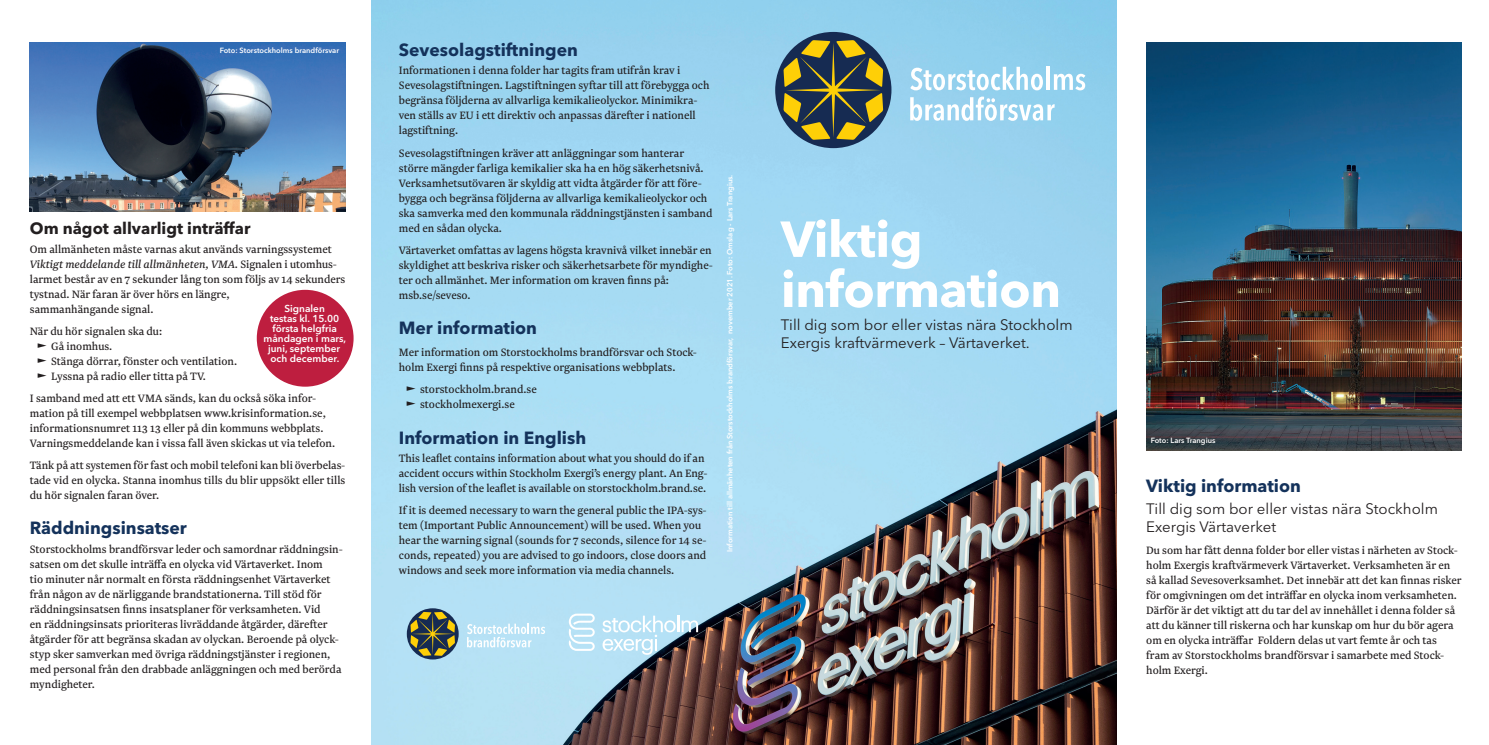
<style>
.page{position:relative;width:1489px;height:745px;background:#fff}
.page>*{position:absolute;margin:0;border:0;box-sizing:border-box;transform-origin:0 0}
.t1{font:700 50px/50px "Avenir Next LT Pro";letter-spacing:-.01em;color:#fff}
.t2{font:700 17.5px "Avenir Next LT Pro";color:#14325b}
.t3{font:700 16.25px "Avenir Next LT Pro";color:#231f20}
.t4{font:15px/18px "Avenir Next LT Pro";color:#231f20}
.t5{font:12.5px/15px "Newzald";color:#231f20}
.t6{font:600 10px/10px "Avenir Next LT Pro";color:#fff;text-align:center}
.t7{font:600 7.5px "Avenir Next LT Pro";color:#fff}
.s1{font-style:italic}
.s2{font-family:"Segoe UI"}
</style>
<div class="page">
<img style="left:371px;top:0;width:745px;height:744px">
<div style="left:775px;top:32px;width:116px;height:116px;background:#162b52;border-radius:50%"></div>
<svg style="left:783px;top:40px;width:100px;height:100px"></svg>
<svg style="left:910px;top:67px;width:132px;height:23px"></svg>
<hr style="left:1046px;top:67px;width:3px;height:23px;background:#fff">
<svg style="left:1053px;top:74px;width:32px;height:16px"></svg>
<svg style="left:910px;top:96px;width:144px;height:25px"></svg>
<img style="left:1146px;top:43px;width:315px;height:407px">
<img style="left:30px;top:43px;width:315px;height:168px">
<div style="left:257px;top:289px;width:96px;height:97px;background:#be1e3f;border-radius:50%"></div>
<svg style="left:407px;top:608px;width:51px;height:51px"></svg>
<svg style="left:410px;top:611px;width:45px;height:44px;background:#686a46"></svg>
<svg style="left:467px;top:623px;width:78px;height:24px"></svg>
<svg style="left:602px;top:615px;width:96px;height:39px"></svg>
<svg style="left:569px;top:613px;width:25px;height:37px"></svg>
<p class="t7" style="left:220px;top:45px;width:121px">Foto: Storstockholms brandförsvar</p>
<h3 class="t3" style="left:30px;top:218px;width:222px">Om något allvarligt inträffar</h3>
<p class="t5" style="left:30px;top:241px;width:317px">Om allmänheten måste varnas akut används varningssystemet <span class="s1">Viktigt meddelande till allmänheten, VMA</span>. Signalen i utomhus&shy;larmet består av en 7 sekunder lång ton som följs av 14 sekunders tystnad. När faran är över hörs en längre,<br>sammanhängande signal.</p>
<p class="t5" style="left:37px;top:323px;width:202px;text-indent:-7px">När du hör signalen ska du:<br><span class="s2">►</span> Gå inomhus.<br><span class="s2">►</span> Stänga dörrar, fönster och ventilation. <span class="s2">►</span> Lyssna på radio eller titta på TV.</p>
<p class="t5" style="left:30px;top:390px;width:307px">I samband med att ett VMA sänds, kan du också söka infor&shy;mation på till exempel webbplatsen www.krisinformation.se, informationsnumret 113 13 eller på din kommuns webbplats.<br>Varningsmeddelande kan i vissa fall även skickas ut via telefon.</p>
<p class="t5" style="left:30px;top:457px;width:317px;text-align:justify">Tänk på att systemen för fast och mobil telefoni kan bli överbelas&shy;tade vid en olycka. Stanna inomhus tills du blir uppsökt eller tills du hör signalen faran över.</p>
<h2 class="t2" style="left:30px;top:517px;width:158px">Räddningsinsatser</h2>
<p class="t5" style="left:30px;top:541px;width:314px">Storstockholms brandförsvar leder och samordnar räddningsin&shy;satsen om det skulle inträffa en olycka vid Värtaverket. Inom<br>tio minuter når normalt en första räddningsenhet Värtaverket från någon av de närliggande brandstationerna. Till stöd för räddningsinsatsen finns insatsplaner för verksamheten. Vid<br>en räddningsinsats prioriteras livräddande åtgärder, därefter åtgärder för att begränsa skadan av olyckan. Beroende på olyck&shy;styp sker samverkan med övriga räddningstjänster i regionen, med personal från den drabbade anläggningen och med berörda myndigheter.</p>
<p class="t6" style="left:263px;top:303px;width:84px">Signalen<br>testas kl. 15.00 första helgfria måndagen i mars, juni, september och december.</p>
<h2 class="t2" style="left:399px;top:39px;width:180px">Sevesolagstiftningen</h2>
<p class="t5" style="left:399px;top:63px;width:312px">Informationen i denna folder har tagits fram utifrån krav i Sevesolagstiftningen. Lagstiftningen syftar till att förebygga och begränsa följderna av allvarliga kemikalieolyckor. Minimikra&shy;ven ställs av EU i ett direktiv och anpassas därefter i nationell lagstiftning.</p>
<p class="t5" style="left:399px;top:145px;width:315px">Sevesolagstiftningen kräver att anläggningar som hanterar större mängder farliga kemikalier ska ha en hög säkerhetsnivå.<br>Verksamhetsutövaren är skyldig att vidta åtgärder för att före&shy;bygga och begränsa följderna av allvarliga kemikalieolyckor och ska samverka med den kommunala räddningstjänsten i samband med en sådan olycka.</p>
<p class="t5" style="left:399px;top:242px;width:315px">Värtaverket omfattas av lagens högsta kravnivå vilket innebär en skyldighet att beskriva risker och säkerhetsarbete för myndighe&shy;ter och allmänhet. Mer information om kraven finns på: msb.se/seveso.</p>
<h2 class="t2" style="left:399px;top:317px;width:140px">Mer information</h2>
<p class="t5" style="left:399px;top:344px;width:300px">Mer information om Storstockholms brandförsvar och Stock&shy;holm Exergi finns på respektive organisations webbplats.</p>
<p class="t5" style="left:406px;top:381px;width:132px"><span class="s2">►</span> storstockholm.brand.se <span class="s2">►</span> stockholmexergi.se</p>
<h2 class="t2" style="left:399px;top:426px;width:189px">Information in English</h2>
<p class="t5" style="left:399px;top:450px;width:310px">This leaflet contains information about what you should do if an accident occurs within Stockholm Exergi’s energy plant. An Eng&shy;lish version of the leaflet is available on storstockholm.brand.se.</p>
<p class="t5" style="left:399px;top:502px;width:309px">If it is deemed necessary to warn the general public the IPA-sys&shy;tem (Important Public Announcement) will be used. When you hear the warning signal (sounds for 7 seconds, silence for 14 se&shy;conds, repeated) you are advised to go indoors, close doors and windows and seek more information via media channels.</p>
<p class="t7" style="left:725px;top:552px;width:379px;rotate:-90deg">Information till allmänheten från Storstockholms brandförsvar, november 2021. Foto: Omslag - Lars Trangius.</p>
<h1 class="t1" style="left:781px;top:214px;width:281px">Viktig information</h1>
<p class="t4" style="left:781px;top:316px;width:293px">Till dig som bor eller vistas nära Stockholm<br>Exergis kraftvärmeverk – Värtaverket.</p>
<p class="t7" style="left:1150px;top:435px;width:66px">Foto: Lars Trangius</p>
<h2 class="t2" style="left:1146px;top:475px;width:156px">Viktig information</h2>
<p class="t4" style="left:1146px;top:499px;width:293px">Till dig som bor eller vistas nära Stockholm<br>Exergis Värtaverket</p>
<p class="t5" style="left:1146px;top:542px;width:317px">Du som har fått denna folder bor eller vistas i närheten av Stock&shy;holm Exergis kraftvärmeverk Värtaverket. Verksamheten är en så kallad Sevesoverksamhet. Det innebär att det kan finnas risker för omgivningen om det inträffar en olycka inom verksamheten.<br>Därför är det viktigt att du tar del av innehållet i denna folder så att du känner till riskerna och har kunskap om hur du bör agera om en olycka inträffar Foldern delas ut vart femte år och tas fram av Storstockholms brandförsvar i samarbete med Stock&shy;holm Exergi.</p>
</div>
